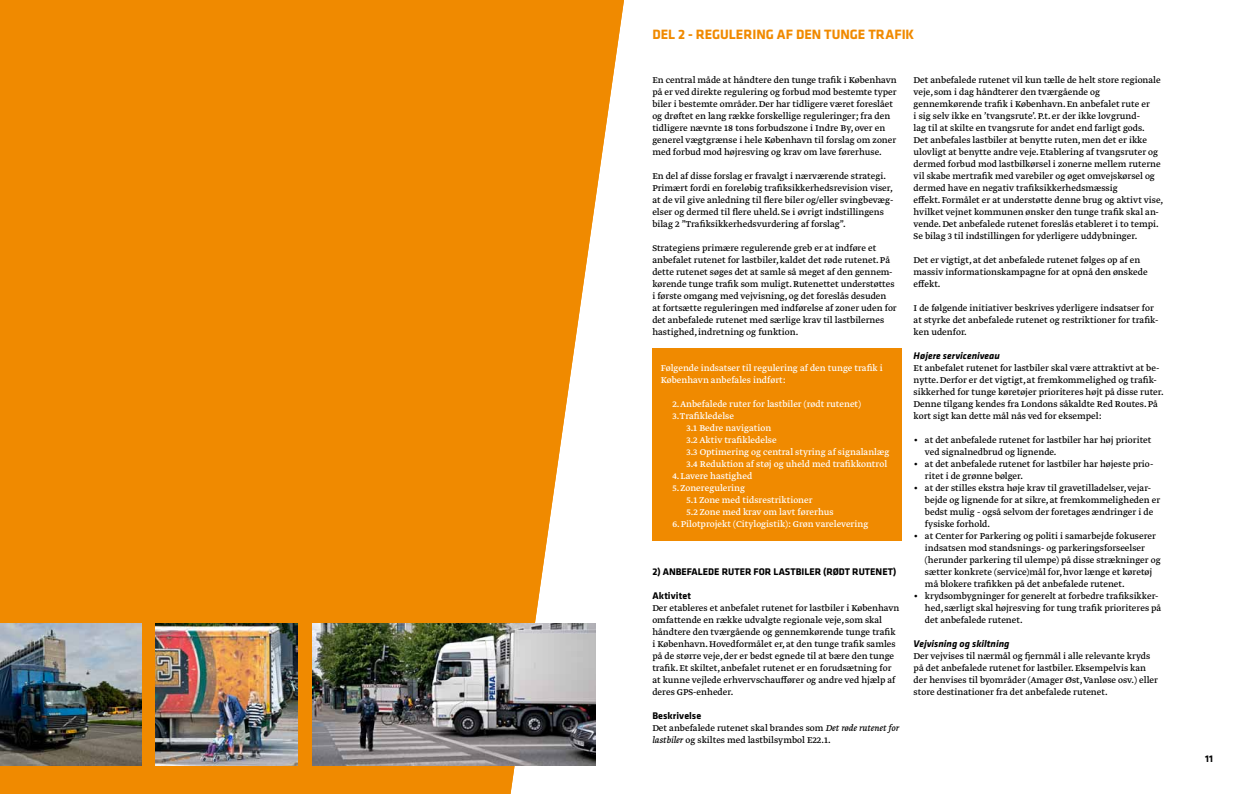
<style>
.page{position:relative;width:1248px;height:794px;background:#fff}
.page>*{position:absolute;margin:0;border:0;box-sizing:border-box;transform-origin:0 0}
.t1{font:700 14px "Klavika";letter-spacing:-.005em;color:#f08a00}
.t2{font:10px/12px "Greta Text";color:#000}
.t3{font:10px/12px "Greta Text";color:#fff}
.t4{font:700 10px "Klavika";color:#000}
.t5{font:italic 700 10px "Klavika";color:#000}
.s1{font-style:italic}
</style>
<div class="page">
<svg style="left:0;top:0;width:624px;height:794px;fill:#f08a00"></svg>
<div style="left:652px;top:348px;width:249px;height:192px;background:#f08a00"></div>
<img style="left:312px;top:624px;width:283px;height:141px">
<img style="left:0;top:624px;width:142px;height:141px">
<img style="left:156px;top:624px;width:142px;height:141px">
<h1 class="t1" style="left:652px;top:27px;width:263px">DEL 2 - REGULERING AF DEN TUNGE TRAFIK</h1>
<p class="t2" style="left:652px;top:75px;width:246px">En central måde at håndtere den tunge trafik i København på er ved direkte regulering og forbud mod bestemte typer biler i bestemte områder. Der har tidligere været foreslået og drøftet en lang række forskellige reguleringer; fra den tidligere nævnte 18 tons forbudszone i Indre By, over en generel vægtgrænse i hele København til forslag om zoner med forbud mod højresving og krav om lave førerhuse.</p>
<p class="t2" style="left:652px;top:171px;width:242px">En del af disse forslag er fravalgt i nærværende strategi.<br>Primært fordi en foreløbig trafiksikkerhedsrevision viser, at de vil give anledning til flere biler og/eller svingbevæg&shy;elser og dermed til flere uheld. Se i øvrigt indstillingens bilag 2 ”Trafiksikkerhedsvurdering af forslag”.</p>
<p class="t2" style="left:652px;top:243px;width:246px">Strategiens primære regulerende greb er at indføre et anbefalet rutenet for lastbiler, kaldet det røde rutenet. På dette rutenet søges det at samle så meget af den gennem&shy;kørende tunge trafik som muligt. Rutenettet understøttes i første omgang med vejvisning, og det foreslås desuden at fortsætte reguleringen med indførelse af zoner uden for det anbefalede rutenet med særlige krav til lastbilernes hastighed, indretning og funktion.</p>
<p class="t3" style="left:660px;top:363px;width:223px">Følgende indsatser til regulering af den tunge trafik i<br>København anbefales indført:</p>
<p class="t3" style="left:672px;top:399px;width:190px">2. Anbefalede ruter for lastbiler (rødt rutenet)</p>
<p class="t3" style="left:686px;top:411px;width:204px;text-indent:-14px">3. Trafikledelse<br>3.1 Bedre navigation<br>3.2 Aktiv trafikledelse<br>3.3 Optimering og central styring af signalanlæg<br>3.4 Reduktion af støj og uheld med trafikkontrol</p>
<p class="t3" style="left:672px;top:471px;width:81px">4. Lavere hastighed</p>
<p class="t3" style="left:686px;top:483px;width:149px;text-indent:-14px">5. Zoneregulering<br>5.1 Zone med tidsrestriktioner<br>5.2 Zone med krav om lavt førerhus</p>
<p class="t3" style="left:672px;top:519px;width:197px">6. Pilotprojekt (Citylogistik): Grøn varelevering</p>
<p class="t4" style="left:652px;top:566px;width:246px">2) ANBEFALEDE RUTER FOR LASTBILER (RØDT RUTENET)</p>
<p class="t4" style="left:652px;top:590px;width:40px">AKTIVITET</p>
<p class="t2" style="left:652px;top:603px;width:248px">Der etableres et anbefalet rutenet for lastbiler i København omfattende en række udvalgte regionale veje, som skal håndtere den tværgående og gennemkørende tunge trafik i København. Hovedformålet er, at den tunge trafik samles på de større veje, der er bedst egnede til at bære den tunge trafik. Et skiltet, anbefalet rutenet er en forudsætning for at kunne vejlede erhvervschauffører og andre ved hjælp af deres GPS-enheder.</p>
<p class="t4" style="left:652px;top:710px;width:50px">BESKRIVELSE</p>
<p class="t2" style="left:652px;top:723px;width:248px">Det anbefalede rutenet skal brandes som <span class="s1">Det røde rutenet for lastbiler</span> og skiltes med lastbilsymbol E22.1.</p>
<p class="t2" style="left:913px;top:75px;width:251px">Det anbefalede rutenet vil kun tælle de helt store regionale veje, som i dag håndterer den tværgående og gennemkørende trafik i København. En anbefalet rute er<br>i sig selv ikke en ’tvangsrute’. P.t. er der ikke lovgrund-<br>lag til at skilte en tvangsrute for andet end farligt gods.<br>Det anbefales lastbiler at benytte ruten, men det er ikke ulovligt at benytte andre veje. Etablering af tvangsruter og dermed forbud mod lastbilkørsel i zonerne mellem ruterne vil skabe mertrafik med varebiler og øget omvejskørsel og dermed have en negativ trafiksikkerhedsmæssig<br>effekt. Formålet er at understøtte denne brug og aktivt vise, hvilket vejnet kommunen ønsker den tunge trafik skal an&shy;vende. Det anbefalede rutenet foreslås etableret i to tempi.<br>Se bilag 3 til indstillingen for yderligere uddybninger.</p>
<p class="t2" style="left:913px;top:255px;width:235px">Det er vigtigt, at det anbefalede rutenet følges op af en massiv informationskampagne for at opnå den ønskede effekt.</p>
<p class="t2" style="left:913px;top:303px;width:246px">I de følgende initiativer beskrives yderligere indsatser for at styrke det anbefalede rutenet og restriktioner for trafik&shy;ken udenfor.</p>
<p class="t5" style="left:913px;top:352px;width:88px">Højere serviceniveau</p>
<p class="t2" style="left:913px;top:363px;width:252px">Et anbefalet rutenet for lastbiler skal være attraktivt at be&shy;nytte. Derfor er det vigtigt, at fremkommelighed og trafik&shy;sikkerhed for tunge køretøjer prioriteres højt på disse ruter.<br>Denne tilgang kendes fra Londons såkaldte Red Routes. På kort sigt kan dette mål nås ved for eksempel:</p>
<p class="t2" style="left:924px;top:435px;width:228px;text-indent:-11px">• at det anbefalede rutenet for lastbiler har høj prioritet ved signalnedbrud og lignende.</p>
<p class="t2" style="left:924px;top:459px;width:230px;text-indent:-11px">• at det anbefalede rutenet for lastbiler har højeste prio&shy;ritet i de grønne bølger.</p>
<p class="t2" style="left:924px;top:483px;width:237px;text-indent:-11px">• at der stilles ekstra høje krav til gravetilladelser, vejar&shy;bejde og lignende for at sikre, at fremkommeligheden er bedst mulig - også selvom der foretages ændringer i de fysiske forhold.</p>
<p class="t2" style="left:924px;top:531px;width:237px;text-indent:-11px">• at Center for Parkering og politi i samarbejde fokuserer indsatsen mod standsnings- og parkeringsforseelser (herunder parkering til ulempe) på disse strækninger og sætter konkrete (service)mål for, hvor længe et køretøj må blokere trafikken på det anbefalede rutenet.</p>
<p class="t2" style="left:924px;top:591px;width:238px;text-indent:-11px">• krydsombygninger for generelt at forbedre trafiksikker&shy;hed, særligt skal højresving for tung trafik prioriteres på det anbefalede rutenet.</p>
<p class="t5" style="left:913px;top:640px;width:97px">Vejvisning og skiltning</p>
<p class="t2" style="left:913px;top:651px;width:246px">Der vejvises til nærmål og fjernmål i alle relevante kryds på det anbefalede rutenet for lastbiler. Eksempelvis kan der henvises til byområder (Amager Øst, Vanløse osv.) eller store destinationer fra det anbefalede rutenet.</p>
<p class="t4" style="left:1204px;top:753px;width:9px">11</p>
</div>
